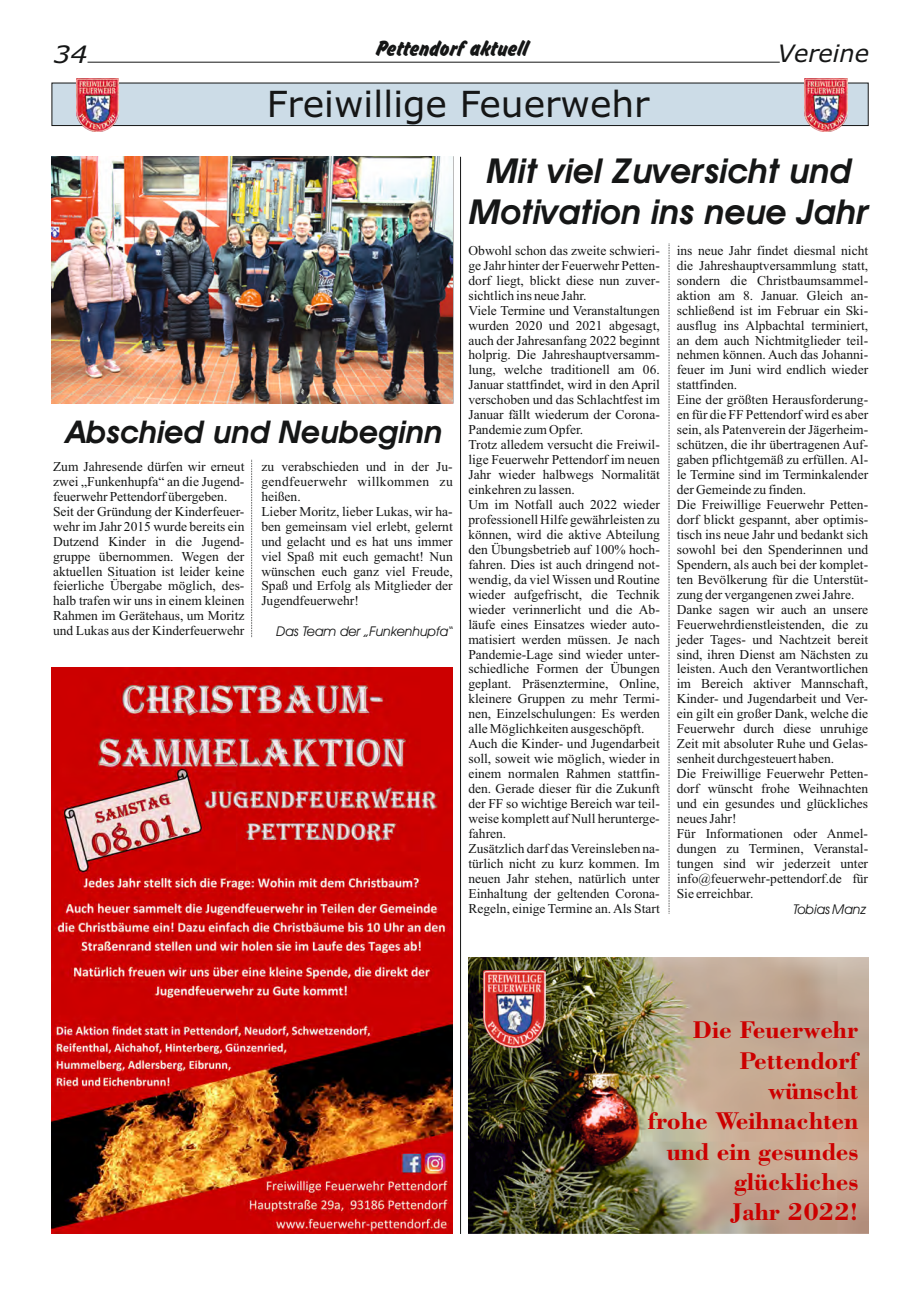
<style>
.page{position:relative;width:920px;height:1290px;background:#fff}
.page>*{position:absolute;margin:0;border:0;box-sizing:border-box;transform-origin:0 0}
.t1{font:36px "Verdana";color:#151616}
.t2{font:italic 600 34.5px/41.1px "Avant Garde IT Cby BT";color:#151616;text-align:center}
.t3{font:italic 600 31.5px "Avant Garde IT Cby BT";color:#151616}
.t4{font:700 25.65px/30.3px "Bodoni BT";color:#c00;text-align:right}
.t5{font:24px "Okay D";color:#151616}
.t6{font:italic 24px "Verdana";color:#151616}
.t7{font:italic 24px "Verdana";color:#151616;scale:1.13 1}
.t8{font:13.5px/15px "Times New Roman";color:#151616}
.t9{font:italic 13.5px "Avant Garde IT Cby BT";color:#151616}
</style>
<div class="page">
<svg style="left:87px;top:61px;width:693px;height:2px"></svg>
<svg style="left:251px;top:460px;width:1px;height:177px"></svg>
<hr style="left:460px;top:157px;width:1px;height:1077px;background:#151616">
<img style="left:52px;top:667px;width:401px;height:567px">
<div style="left:52px;top:83px;width:816px;height:43px;background:#ccdce7;border:1px solid #151616"></div>
<img style="left:76px;top:78px;width:43px;height:53px">
<img style="left:804px;top:79px;width:43px;height:53px">
<svg style="left:669px;top:244px;width:1px;height:670px"></svg>
<img style="left:52px;top:157px;width:401px;height:246px">
<img style="left:468px;top:957px;width:400px;height:276px">
<img style="left:483px;top:970px;width:63px;height:77px">
<h3 class="t7" style="left:53px;top:44px;width:32px">34</h3>
<h3 class="t5" style="left:376px;top:37px;width:154px">Pettendorf aktuell</h3>
<h3 class="t6" style="left:778px;top:43px;width:93px">Vereine</h3>
<h1 class="t1" style="left:267px;top:89px;width:384px">Freiwillige Feuerwehr</h1>
<h3 class="t3" style="left:66px;top:419px;width:378px">Abschied und Neubeginn</h3>
<p class="t8" style="left:53px;top:460px;width:193px">Zum Jahresende dürfen wir erneut zwei „Funkenhupfa“ an die Jugend&shy;feuerwehr Pettendorf übergeben.<br>Seit der Gründung der Kinderfeuer&shy;wehr im Jahr 2015 wurde bereits ein Dutzend Kinder in die Jugend&shy;gruppe übernommen. Wegen der aktuellen Situation ist leider keine feierliche Übergabe möglich, des&shy;halb trafen wir uns in einem kleinen Rahmen im Gerätehaus, um Moritz und Lukas aus der Kinderfeuerwehr</p>
<p class="t8" style="left:261px;top:460px;width:193px">zu verabschieden und in der Ju&shy;gendfeuerwehr willkommen zu heißen.<br>Lieber Moritz, lieber Lukas, wir ha&shy;ben gemeinsam viel erlebt, gelernt und gelacht und es hat uns immer viel Spaß mit euch gemacht! Nun wünschen euch ganz viel Freude,<br>Spaß und Erfolg als Mitglieder der<br>Jugendfeuerwehr!</p>
<p class="t9" style="left:277px;top:626px;width:178px">Das Team der „Funkenhupfa“</p>
<h2 class="t2" style="left:470px;top:154px;width:401px">Mit viel Zuversicht und<br>Motivation ins neue Jahr</h2>
<p class="t8" style="left:468px;top:244px;width:193px">Obwohl schon das zweite schwieri&shy;ge Jahr hinter der Feuerwehr Petten&shy;dorf liegt, blickt diese nun zuver&shy;sichtlich ins neue Jahr.<br>Viele Termine und Veranstaltungen wurden 2020 und 2021 abgesagt, auch der Jahresanfang 2022 beginnt holprig. Die Jahreshauptversamm&shy;lung, welche traditionell am 06.<br>Januar stattfindet, wird in den April verschoben und das Schlachtfest im Januar fällt wiederum der Corona-Pandemie zum Opfer.<br>Trotz alledem versucht die Freiwil&shy;lige Feuerwehr Pettendorf im neuen Jahr wieder halbwegs Normalität einkehren zu lassen.<br>Um im Notfall auch 2022 wieder professionell Hilfe gewährleisten zu können, wird die aktive Abteilung den Übungsbetrieb auf 100% hoch&shy;fahren. Dies ist auch dringend not&shy;wendig, da viel Wissen und Routine wieder aufgefrischt, die Technik wieder verinnerlicht und die Ab&shy;läufe eines Einsatzes wieder auto&shy;matisiert werden müssen. Je nach Pandemie-Lage sind wieder unter&shy;schiedliche Formen der Übungen geplant. Präsenztermine, Online, kleinere Gruppen zu mehr Termi&shy;nen, Einzelschulungen: Es werden alle Möglichkeiten ausgeschöpft.<br>Auch die Kinder- und Jugendarbeit soll, soweit wie möglich, wieder in einem normalen Rahmen stattfin&shy;den. Gerade dieser für die Zukunft der FF so wichtige Bereich war teil&shy;weise komplett auf Null herunterge&shy;fahren.<br>Zusätzlich darf das Vereinsleben na&shy;türlich nicht zu kurz kommen. Im neuen Jahr stehen, natürlich unter Einhaltung der geltenden Corona-Regeln, einige Termine an. Als Start</p>
<p class="t8" style="left:677px;top:244px;width:193px">ins neue Jahr findet diesmal nicht die Jahreshauptversammlung statt, sondern die Christbaumsammel&shy;aktion am 8. Januar. Gleich an&shy;schließend ist im Februar ein Ski&shy;ausflug ins Alpbachtal terminiert, an dem auch Nichtmitglieder teil&shy;nehmen können. Auch das Johanni&shy;feuer im Juni wird endlich wieder stattfinden.<br>Eine der größten Herausforderung&shy;en für die FF Pettendorf wird es aber sein, als Patenverein der Jägerheim&shy;schützen, die ihr übertragenen Auf&shy;gaben pflichtgemäß zu erfüllen. Al&shy;le Termine sind im Terminkalender der Gemeinde zu finden.<br>Die Freiwillige Feuerwehr Petten&shy;dorf blickt gespannt, aber optimis&shy;tisch ins neue Jahr und bedankt sich sowohl bei den Spenderinnen und<br>Spendern, als auch bei der komplet&shy;ten Bevölkerung für die Unterstüt&shy;zung der vergangenen zwei Jahre.<br>Danke sagen wir auch an unsere<br>Feuerwehrdienstleistenden, die zu jeder Tages- und Nachtzeit bereit sind, ihren Dienst am Nächsten zu leisten. Auch den Verantwortlichen im Bereich aktiver Mannschaft,<br>Kinder- und Jugendarbeit und Ver&shy;ein gilt ein großer Dank, welche die<br>Feuerwehr durch diese unruhige<br>Zeit mit absoluter Ruhe und Gelas&shy;senheit durchgesteuert haben.<br>Die Freiwillige Feuerwehr Petten&shy;dorf wünscht frohe Weihnachten und ein gesundes und glückliches neues Jahr!<br>Für Informationen oder Anmel&shy;dungen zu Terminen, Veranstal&shy;tungen sind wir jederzeit unter info@feuerwehr-pettendorf.de für<br>Sie erreichbar.</p>
<p class="t9" style="left:793px;top:903px;width:74px">Tobias Manz</p>
<h3 class="t4" style="left:648px;top:1016px;width:212px">Die Feuerwehr<br>Pettendorf wünscht<br>frohe Weihnachten und ein gesundes glückliches<br>Jahr 2022!</h3>
</div>
